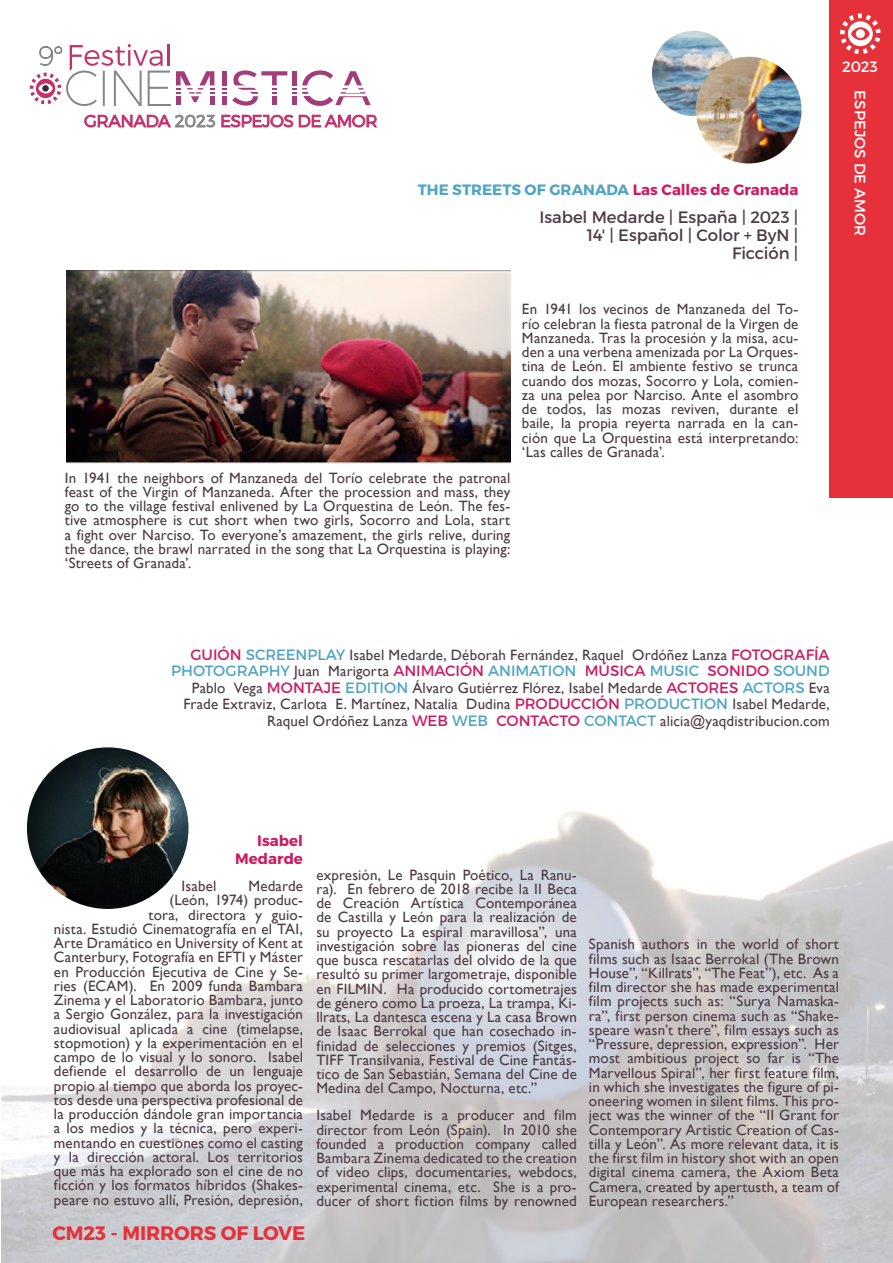
<style>
.page{position:relative;width:893px;height:1263px;background:#fff}
.page>*{position:absolute;margin:0;border:0;box-sizing:border-box;transform-origin:0 0}
.t1{font:700 19.5px "Montserrat";letter-spacing:-.01em;color:#e6313a}
.t2{font:300 16.8px "Montserrat";letter-spacing:-.02em;color:#c2316b}
.t3{font:16.5px/18px "Montserrat";letter-spacing:-.005em;color:#4c3b44;text-align:right}
.t4{font:15px/14.2px "Gill Sans";letter-spacing:.01em;color:#4c3b44;text-align:justify}
.t5{font:15px "Montserrat";letter-spacing:-.005em;color:#51a5c3}
.t6{font:700 15px "Montserrat";color:#51a5c3}
.t7{font:15px "Montserrat";color:#fff}
.t8{font:700 15px/18px "Montserrat";letter-spacing:.005em;color:#cb1c64;text-align:right}
.s1{color:#868686}
.s2{color:#cb1c64}
.s3{font-family:"Montserrat";color:#cb1c64}
.s4{font-family:"Montserrat";color:#51a5c3}
.s5{font-family:"Gill Sans";color:#4c3b44}
</style>
<div class="page">
<div style="left:829px;top:0;width:64px;height:497px;background:#e6313a"></div>
<img style="left:652px;top:31px;width:80px;height:85px">
<img style="left:696px;top:57px;width:106px;height:106px">
<svg style="left:840px;top:13px;width:41px;height:41px"></svg>
<div style="left:856px;top:29px;width:9px;height:9px;background:#fff;border-radius:50%"></div>
<svg style="left:222px;top:88px;width:4px;height:17px"></svg>
<hr style="left:222px;top:71px;width:4px;height:14px;background:#a33d7a">
<svg style="left:232px;top:70px;width:139px;height:36px"></svg>
<svg style="left:222px;top:115px;width:71px;height:12px"></svg>
<svg style="left:299px;top:115px;width:78px;height:12px"></svg>
<svg style="left:30px;top:44px;width:184px;height:62px"></svg>
<svg style="left:84px;top:115px;width:131px;height:12px"></svg>
<img style="left:27px;top:747px;width:162px;height:162px;border-radius:81px">
<img style="left:66px;top:270px;width:444px;height:194px">
<p class="t2" style="left:84px;top:111px;width:295px">GRANADA <span class="s1">2023</span> ESPEJOS DE AMOR</p>
<p class="t6" style="left:418px;top:181px;width:382px">THE STREETS OF GRANADA <span class="s2">Las Calles de Granada</span></p>
<p class="t3" style="left:539px;top:208px;width:260px">Isabel Medarde | España | 2023 |<br>14' | Español | Color + ByN |<br>Ficción |</p>
<p class="t4" style="left:522px;top:302px;width:278px">En 1941 los vecinos de Manzaneda del To&shy;río celebran la fiesta patronal de la Virgen de Manzaneda. Tras la procesión y la misa, acu&shy;den a una verbena amenizada por La Orques&shy;tina de León. El ambiente festivo se trunca cuando dos mozas, Socorro y Lola, comien&shy;za una pelea por Narciso. Ante el asombro de todos, las mozas reviven, durante el baile, la propia reyerta narrada en la can&shy;ción que La Orquestina está interpretando: ‘Las calles de Granada’.</p>
<p class="t4" style="left:65px;top:470px;width:447px">In 1941 the neighbors of Manzaneda del Torío celebrate the patronal feast of the Virgin of Manzaneda. After the procession and mass, they go to the village festival enlivened by La Orquestina de León. The fes&shy;tive atmosphere is cut short when two girls, Socorro and Lola, start a fight over Narciso. To everyone’s amazement, the girls relive, during the dance, the brawl narrated in the song that La Orquestina is playing: ‘Streets of Granada’.</p>
<p class="t7" style="left:842px;top:58px;width:37px">2023</p>
<p class="t7" style="left:869px;top:90px;width:147px;rotate:90deg">ESPEJOS DE AMOR</p>
<p class="t4" style="left:190px;top:647px;width:641px"><span class="s3">GUIÓN</span> <span class="s4">SCREENPLAY</span> Isabel Medarde, Déborah Fernández, Raquel Ordóñez Lanza <span class="s3">FOTOGRAFÍA</span></p>
<p class="t5" style="left:171px;top:662px;width:660px">PHOTOGRAPHY <span class="s5">Juan Marigorta</span> <span class="s2">ANIMACIÓN</span> ANIMATION <span class="s2">MÚSICA</span> MUSIC <span class="s2">SONIDO</span> SOUND</p>
<p class="t4" style="left:184px;top:679px;width:648px;line-height:16.5px;text-align:right">Pablo Vega <span class="s3">MONTAJE</span> <span class="s4">EDITION</span> Álvaro Gutiérrez Flórez, Isabel Medarde <span class="s3">ACTORES</span> <span class="s4">ACTORS</span> Eva<br>Frade Extraviz, Carlota E. Martínez, Natalia Dudina <span class="s3">PRODUCCIÓN</span> <span class="s4">PRODUCTION</span> Isabel Medarde,<br>Raquel Ordóñez Lanza <span class="s3">WEB</span> <span class="s4">WEB</span> <span class="s3">CONTACTO</span> <span class="s4">CONTACT</span> alicia@yaqdistribucion.com</p>
<p class="t8" style="left:235px;top:832px;width:69px">Isabel<br>Medarde</p>
<p class="t4" style="left:54px;top:879px;width:251px;text-align:right">Medarde<br>(León, 1974) produc-<br>tora, directora y guio-<br>nista. Estudió Cinematografía en el TAI, Arte Dramático en University of Kent at Canterbury, Fotografía en EFTI y Máster en Producción Ejecutiva de Cine y Se&shy;ries (ECAM). En 2009 funda Bambara Zinema y el Laboratorio Bambara, junto a Sergio González, para la investigación audiovisual aplicada a cine (timelapse, stopmotion) y la experimentación en el campo de lo visual y lo sonoro. Isabel defiende el desarrollo de un lenguaje propio al tiempo que aborda los proyec&shy;tos desde una perspectiva profesional de la producción dándole gran importancia a los medios y la técnica, pero experi&shy;mentando en cuestiones como el casting y la dirección actoral. Los territorios que más ha explorado son el cine de no ficción y los formatos híbridos (Shakes&shy;peare no estuvo allí, Presión, depresión,</p>
<p class="t4" style="left:181px;top:879px;width:36px">Isabel</p>
<h1 class="t1" style="left:52px;top:1221px;width:254px">CM23 - MIRRORS OF LOVE</h1>
<p class="t4" style="left:316px;top:867px;width:262px">expresión, Le Pasquin Poético, La Ranu&shy;ra). En febrero de 2018 recibe la II Beca de Creación Artística Contemporánea de Castilla y León para la realización de su proyecto La espiral maravillosa”, una investigación sobre las pioneras del cine que busca rescatarlas del olvido de la que resultó su primer largometraje, disponible en FILMIN. Ha producido cortometrajes de género como La proeza, La trampa, Ki&shy;llrats, La dantesca escena y La casa Brown de Isaac Berrokal que han cosechado in&shy;finidad de selecciones y premios (Sitges, TIFF Transilvania, Festival de Cine Fantás&shy;tico de San Sebastián, Semana del Cine de Medina del Campo, Nocturna, etc.”</p>
<p class="t4" style="left:316px;top:1108px;width:262px">Isabel Medarde is a producer and film director from León (Spain). In 2010 she founded a production company called Bambara Zinema dedicated to the creation of video clips, documentaries, webdocs, experimental cinema, etc. She is a pro&shy;ducer of short fiction films by renowned</p>
<p class="t4" style="left:589px;top:937px;width:252px">Spanish authors in the world of short films such as Isaac Berrokal (The Brown House”, “Killrats”, “The Feat”), etc. As a film director she has made experimental film projects such as: “Surya Namaska&shy;ra”, first person cinema such as “Shake&shy;speare wasn’t there”, film essays such as “Pressure, depression, expression”. Her most ambitious project so far is “The Marvellous Spiral”, her first feature film, in which she investigates the figure of pi&shy;oneering women in silent films. This pro&shy;ject was the winner of the “II Grant for Contemporary Artistic Creation of Cas&shy;tilla y León”. As more relevant data, it is the first film in history shot with an open digital cinema camera, the Axiom Beta Camera, created by apertusth, a team of European researchers.”</p>
</div>
